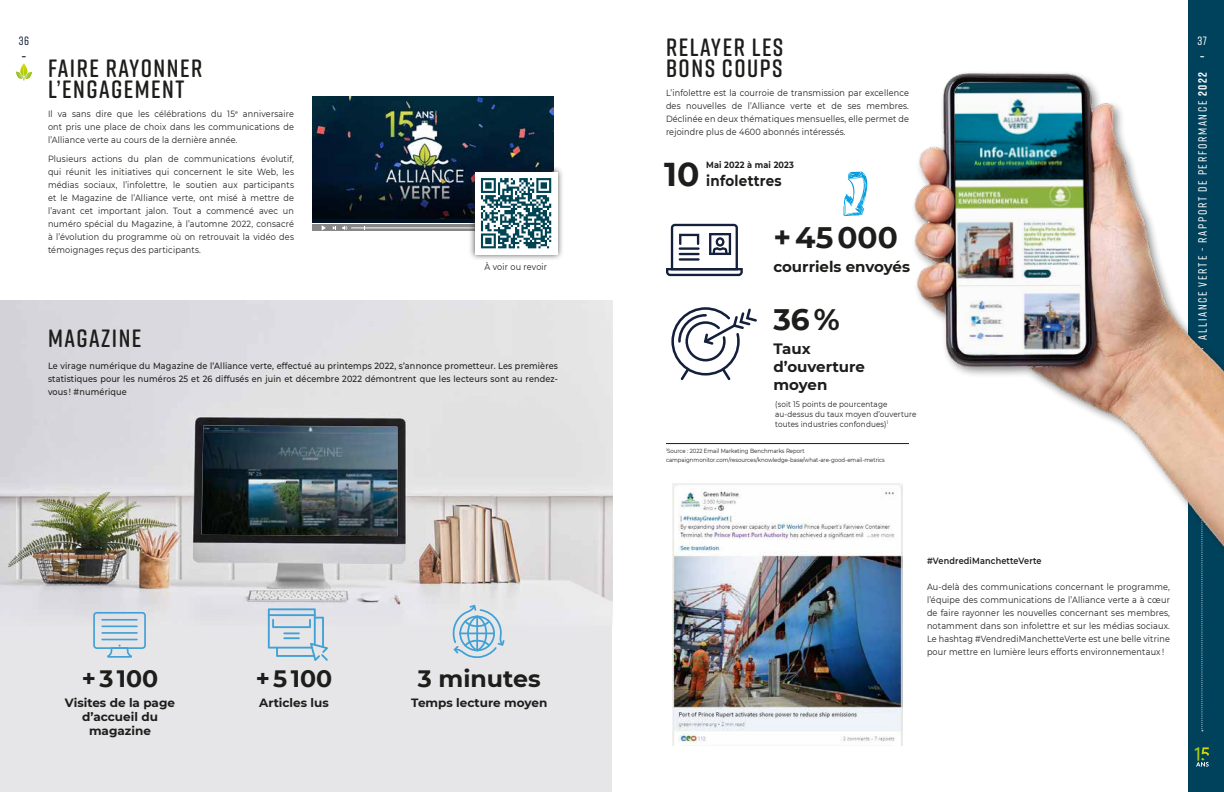
<style>
.page{position:relative;width:1224px;height:792px;background:#fff}
.page>*{position:absolute;margin:0;border:0;box-sizing:border-box;transform-origin:0 0}
.t1{font:700 33px "Montserrat";color:#1d1d1b}
.t2{font:700 29.6px "Montserrat";color:#1d1d1b}
.t3{font:600 25px/21.8px "Rift Soft";letter-spacing:.06em;color:#1d1d1b}
.t4{font:700 23.7px "Montserrat";color:#1d1d1b}
.t5{font:700 15px/18px "Montserrat";color:#1d1d1b}
.t6{font:700 15px "Montserrat";letter-spacing:.02em;color:#1d1d1b;scale:.9 1}
.t7{font:700 12px/14.4px "Montserrat";color:#1d1d1b;text-align:center}
.t8{font:500 12px "Rift Soft";letter-spacing:.14em;color:#fff}
.t9{font:500 12px "Rift Soft";color:#141f3c}
.t10{font:700 12px "Rift Soft";color:#141f3c}
.t11{font:700 12px "Rift Soft";color:#fff}
.Plain_Text{font:9px/13px "Montserrat";letter-spacing:.02em;color:#1d1d1b;text-align:justify;scale:.9 1}
.t12{font:500 9px/13px "Montserrat";letter-spacing:.02em;color:#1d1d1b;text-align:justify;scale:.9 1}
.t13{font:600 9px "Montserrat";letter-spacing:.02em;color:#1d1d1b;scale:.9 1}
.t14{font:700 9px "Montserrat";letter-spacing:.02em;color:#1d1d1b;scale:.9 1}
.List_Paragraph{font:8px/10px "Montserrat";letter-spacing:.02em;color:#1d1d1b;scale:.9 1}
.t15{font:6px/9px "Montserrat";color:#1d1d1b;scale:.9 1}
.s1{font-weight:700}
</style>
<div class="page">
<div style="left:0;top:300px;width:612px;height:492px;background:#e6e6e8"></div>
<img style="left:0;top:300px;width:612px;height:326px">
<div style="left:1188px;top:0;width:36px;height:792px;background:#00425c"></div>
<svg style="left:16px;top:63px;width:16px;height:18px"></svg>
<svg style="left:1201px;top:569px;width:2px;height:162px"></svg>
<svg style="left:1195px;top:747px;width:14px;height:20px"></svg>
<svg style="left:312px;top:218px;width:156px;height:5px"></svg>
<img style="left:312px;top:96px;width:242px;height:122px">
<svg style="left:93px;top:612px;width:53px;height:46px"></svg>
<svg style="left:268px;top:608px;width:60px;height:53px"></svg>
<svg style="left:452px;top:605px;width:53px;height:53px"></svg>
<img style="left:202px;top:426px;width:196px;height:110px">
<hr style="left:666px;top:443px;width:243px;height:1px;background:#1d1d1b">
<svg style="left:666px;top:224px;width:77px;height:52px"></svg>
<svg style="left:671px;top:307px;width:86px;height:73px"></svg>
<img style="left:914px;top:73px;width:310px;height:493px">
<img style="left:954px;top:82px;width:132px;height:273px">
<img style="left:673px;top:483px;width:229px;height:263px">
<svg style="left:312px;top:225px;width:156px;height:6px"></svg>
<svg style="left:322px;top:225px;width:4px;height:6px"></svg>
<svg style="left:333px;top:226px;width:14px;height:4px"></svg>
<hr style="left:351px;top:228px;width:176px;height:1px;background:#fff">
<div style="left:468px;top:166px;width:96px;height:95px;background:#1d1d1b;opacity:.75"></div>
<div style="left:475px;top:172px;width:83px;height:83px;background:#fff"></div>
<svg style="left:480px;top:178px;width:72px;height:71px"></svg>
<svg style="left:843px;top:171px;width:25px;height:45px"></svg>
<h3 class="t9" style="left:19px;top:33px;width:12px">36</h3>
<h3 class="t10" style="left:22px;top:49px;width:6px">–</h3>
<p class="t3" style="left:48px;top:56px;width:156px">FAIRE RAYONNER<br>L’ENGAGEMENT</p>
<p class="Plain_Text" style="left:48px;top:107px;width:275px">Il va sans dire que les célébrations du 15<sup>e</sup> anniversaire ont pris une place de choix dans les communications de l’Alliance verte au cours de la dernière année.</p>
<p class="Plain_Text" style="left:48px;top:152px;width:275px">Plusieurs actions du plan de communications évolutif, qui réunit les initiatives qui concernent le site Web, les médias sociaux, l’infolettre, le soutien aux participants et le Magazine de l’Alliance verte, ont misé à mettre de l’avant cet important jalon. Tout a commencé avec un numéro spécial du Magazine, à l’automne 2022, consacré à l’évolution du programme où on retrouvait la vidéo des témoignages reçus des participants.</p>
<p class="Plain_Text" style="left:485px;top:260px;width:71px">À voir ou revoir</p>
<p class="t3" style="left:48px;top:326px;width:95px">MAGAZINE</p>
<p class="t12" style="left:48px;top:359px;width:568px">Le virage numérique du Magazine de l’Alliance verte, effectué au printemps 2022, s’annonce prometteur. Les premières statistiques pour les numéros 25 et 26 diffusés en juin et décembre 2022 démontrent que les lecteurs sont au rendez&shy;vous ! #numérique</p>
<p class="t4" style="left:82px;top:662px;width:78px">+ 3 100</p>
<p class="t7" style="left:65px;top:695px;width:112px">Visites de la page d’accueil du magazine</p>
<p class="t4" style="left:256px;top:662px;width:78px">+ 5 100</p>
<p class="t7" style="left:259px;top:695px;width:71px">Articles lus</p>
<p class="t4" style="left:418px;top:662px;width:124px">3 minutes</p>
<p class="t7" style="left:411px;top:695px;width:138px">Temps lecture moyen</p>
<p class="t3" style="left:666px;top:35px;width:119px">RELAYER LES<br>BONS COUPS</p>
<p class="Plain_Text" style="left:666px;top:86px;width:272px">L’infolettre est la courroie de transmission par excellence des nouvelles de l’Alliance verte et de ses membres.<br>Déclinée en deux thématiques mensuelles, elle permet de rejoindre plus de 4600 abonnés intéressés.</p>
<p class="t1" style="left:664px;top:150px;width:37px">10</p>
<p class="t14" style="left:706px;top:159px;width:99px">Mai 2022 à mai 2023</p>
<p class="t6" style="left:706px;top:170px;width:86px">infolettres</p>
<p class="t2" style="left:773px;top:216px;width:126px">+ 45 000</p>
<p class="t5" style="left:773px;top:257px;width:138px">courriels envoyés</p>
<p class="t2" style="left:773px;top:298px;width:68px">36 %</p>
<p class="t5" style="left:773px;top:339px;width:93px">Taux d’ouverture moyen</p>
<p class="List_Paragraph" style="left:775px;top:399px;width:158px">(soit 15 points de pourcentage au-dessus du taux moyen d’ouverture toutes industries confondues)<sup>1</sup></p>
<p class="t15" style="left:666px;top:446px;width:245px"><sup>1</sup>Source : 2022 Email Marketing Benchmarks Report campaignmonitor.com/resources/knowledge-base/what-are-good-email-metrics</p>
<h3 class="t8" style="left:1197px;top:33px;width:11px">37</h3>
<h3 class="t11" style="left:1200px;top:49px;width:6px">–</h3>
<h3 class="t8" style="left:1194px;top:340px;width:269px;rotate:-90deg">ALLIANCE VERTE - RAPPORT DE PERFORMANCE <span class="s1">2022</span></h3>
<p class="t13" style="left:927px;top:555px;width:129px">#VendrediManchetteVerte</p>
<p class="Plain_Text" style="left:927px;top:579px;width:272px">Au-delà des communications concernant le programme, l’équipe des communications de l’Alliance verte a à cœur de faire rayonner les nouvelles concernant ses membres, notamment dans son infolettre et sur les médias sociaux.<br>Le hashtag #VendrediManchetteVerte est une belle vitrine pour mettre en lumière leurs efforts environnementaux !</p>
</div>
